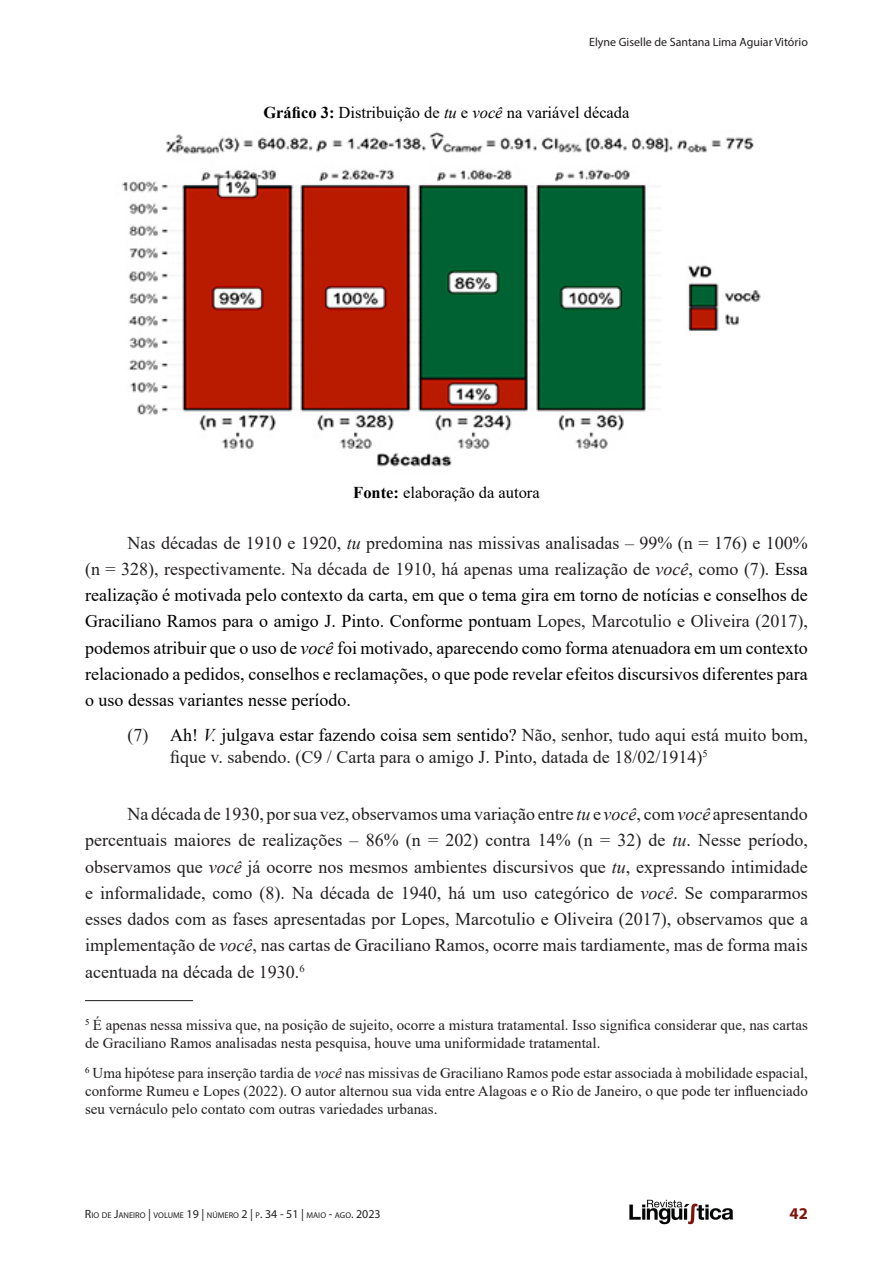
<style>
.page{position:relative;width:893px;height:1263px;background:#fff}
.page>*{position:absolute;margin:0;border:0;box-sizing:border-box;transform-origin:0 0}
.texto_conteúdo{font:18px/26.2px "Times New Roman";color:#000;text-align:justify}
.texto_conteúdo-2{font:18px/26.2px "Times New Roman";color:#231f20;text-align:justify}
.texto_exemplo{font:18px/22.5px "Times New Roman";color:#231f20}
.mapa-figura-tabela{font:16.5px "Times New Roman";color:#000}
.t1{font:700 16.5px "Myriad Pro";color:#7f160d}
.Footnote{font:15px/18px "Times New Roman";color:#231f20}
.t2{font:12px "Myriad Pro";color:#231f20}
.t3{font:8.4px "Myriad Pro";color:#231f20}
.s1{font-weight:700}
.s2{font-style:italic}
.s3{color:#231f20}
.s4{font-style:italic;color:#231f20}
.s5{color:#000}
.s6{font-style:italic;color:#000}
.s7{font-size:12px}
</style>
<div class="page">
<img style="left:629px;top:1199px;width:105px;height:26px">
<hr style="left:85px;top:1000px;width:108px;height:1px;background:#231f20">
<img style="left:122px;top:131px;width:639px;height:336px">
<p class="t2" style="left:589px;top:34px;width:220px">Elyne Giselle de Santana Lima Aguiar Vitório</p>
<p class="mapa-figura-tabela" style="left:263px;top:101px;width:368px"><span class="s1">Gráfico 3:</span> Distribuição de <span class="s2">tu</span> e <span class="s2">você</span> na variável década</p>
<p class="mapa-figura-tabela" style="left:353px;top:481px;width:188px"><span class="s1">Fonte:</span> elaboração da autora</p>
<p class="texto_conteúdo" style="left:85px;top:529px;width:724px;text-indent:43px"><span class="s3">Nas décadas de 1910 e 1920,</span> <span class="s4">tu</span> <span class="s3">predomina nas missivas analisadas – 99% (n = 176) e 100% (n = 328), respectivamente. Na década de 1910, há apenas uma realização de</span> <span class="s4">você</span><span class="s3">, como (7).</span> Essa realização é motivada pelo contexto da carta, em que o tema gira em torno de notícias e conselhos de Graciliano Ramos para o amigo J. Pinto. Conforme pontuam <span class="s3">Lopes, Marcotulio e Oliveira (2017), </span>podemos atribuir que o uso de <span class="s2">você</span> foi motivado, aparecendo como forma atenuadora em um contexto relacionado a pedidos, conselhos e reclamações, o que pode revelar efeitos discursivos diferentes para o uso dessas variantes nesse período.</p>
<p class="texto_exemplo" style="left:170px;top:723px;width:639px;text-indent:-43px">(7) <span class="s5">Ah!</span> <span class="s6">V.</span> <span class="s5">julgava estar fazendo coisa sem sentido?</span> Não, senhor, tudo aqui está muito bom, fique v. sabendo. (C9 / Carta para o amigo J. Pinto, datada de 18/02/1914)<sup>5</sup></p>
<p class="texto_conteúdo-2" style="left:85px;top:800px;width:724px;text-indent:43px">Na década de 1930, por sua vez, observamos uma variação entre <span class="s2">tu</span> e <span class="s2">você</span>, com <span class="s2">você</span> apresentando percentuais maiores de realizações – 86% (n = 202) contra 14% (n = 32) de <span class="s2">tu</span>. Nesse período, observamos que <span class="s2">você</span> já ocorre nos mesmos ambientes discursivos que <span class="s2">tu</span>, expressando intimidade e informalidade, como (8). Na década de 1940, há um uso categórico de <span class="s2">você</span>. Se compararmos esses dados com as fases apresentadas por Lopes, Marcotulio e Oliveira (2017), observamos que a implementação de <span class="s2">você</span>, nas cartas de Graciliano Ramos, ocorre mais tardiamente, mas de forma mais acentuada na década de 1930.<sup>6</sup></p>
<p class="Footnote" style="left:85px;top:1016px;width:724px"><sup>5</sup> É apenas nessa missiva que, na posição de sujeito, ocorre a mistura tratamental. Isso significa considerar que, nas cartas de Graciliano Ramos analisadas nesta pesquisa, houve uma uniformidade tratamental.</p>
<p class="Footnote" style="left:85px;top:1064px;width:724px;text-align:justify"><sup>6</sup> Uma hipótese para inserção tardia de <span class="s2">você</span> nas missivas de Graciliano Ramos pode estar associada à mobilidade espacial, conforme Rumeu e Lopes (2022). O autor alternou sua vida entre Alagoas e o Rio de Janeiro, o que pode ter influenciado seu vernáculo pelo contato com outras variedades urbanas.</p>
<p class="t3" style="left:85px;top:1210px;width:297px"><span class="s7">R</span>IO DE <span class="s7">J</span>ANEIRO <span class="s7">|</span> VOLUME <span class="s7">19 |</span> NÚMERO <span class="s7">2 |</span> P<span class="s7">. 34 - 51 |</span> MAIO <span class="s7">-</span> AGO<span class="s7">. 2023</span></p>
<p class="t1" style="left:789px;top:1202px;width:20px">42</p>
</div>
